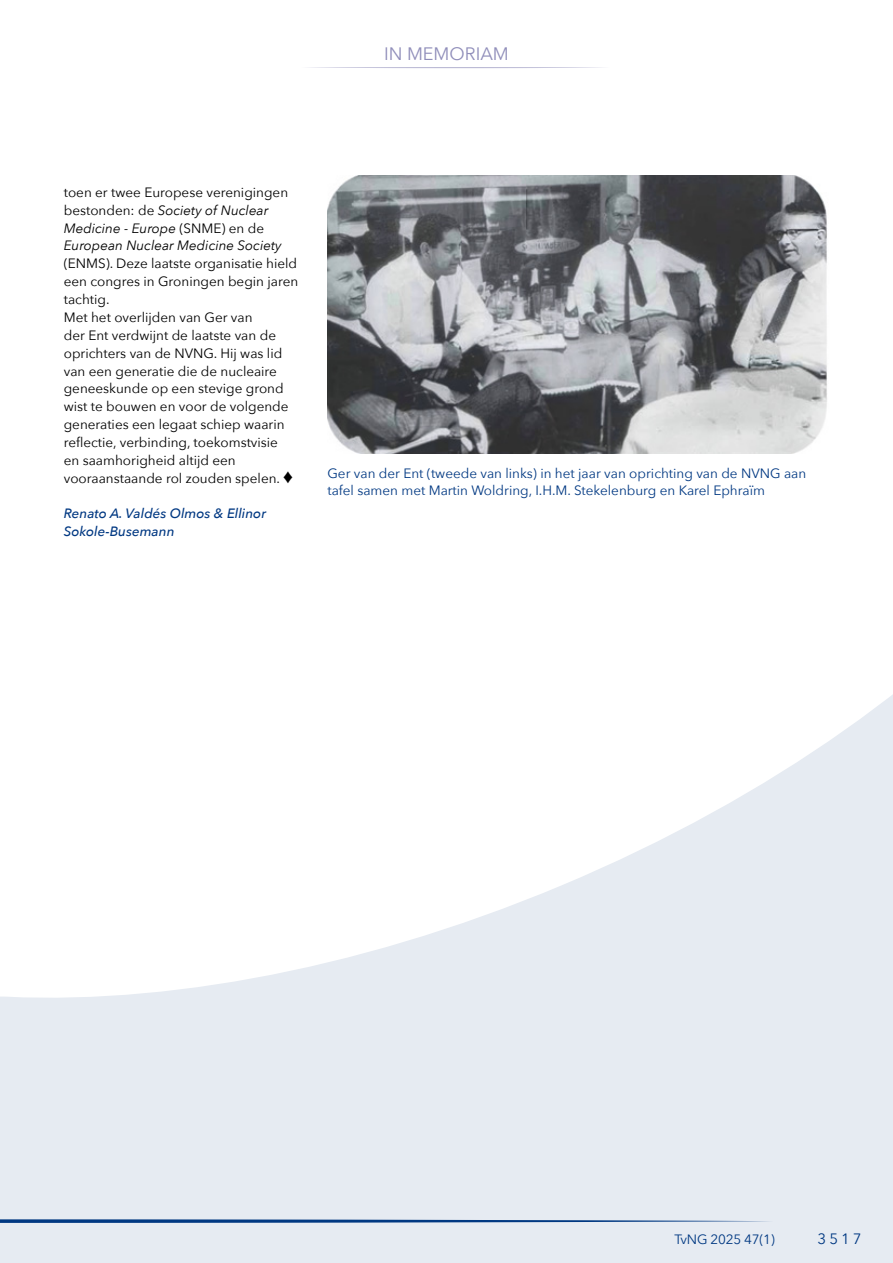
<style>
.page{position:relative;width:893px;height:1263px;background:#fff}
.page>*{position:absolute;margin:0;border:0;box-sizing:border-box;transform-origin:0 0}
.t1{font:18px "Avenir Next";color:#908eba}
.t2{font:15px "Avenir Next";color:#003882}
.t3{font:13.5px/17.9px "Avenir Next";color:#000}
.t4{font:13.5px/16.5px "Avenir Next";color:#003882}
.t5{font:italic 13.5px/17.9px "Avenir Next";color:#000}
.t6{font:italic 500 13.5px/17.9px "Avenir Next";color:#003882}
.s1{font-style:normal}
</style>
<div class="page">
<div style="left:0;top:544px;width:893px;height:719px;background:#e6ebf2"></div>
<svg style="left:456px;top:68px;width:437px;height:857px;fill:#fff"></svg>
<div style="left:0;top:68px;width:456px;height:930px;background:#fff"></div>
<svg style="left:0;top:1219px;width:769px;height:4px"></svg>
<svg style="left:310px;top:67px;width:292px;height:1px"></svg>
<img style="left:327px;top:175px;width:502px;height:278px">
<h1 class="t1" style="left:384px;top:38px;width:126px">IN MEMORIAM</h1>
<p class="t5" style="left:64px;top:183px;width:226px"><span class="s1">toen er twee Europese verenigingen bestonden: de</span> Society of Nuclear Medicine - Europe <span class="s1">(SNME) en de </span>European Nuclear Medicine Society</p>
<p class="t3" style="left:64px;top:254px;width:236px">(ENMS). Deze laatste organisatie hield een congres in Groningen begin jaren tachtig.<br>Met het overlijden van Ger van<br>der Ent verdwijnt de laatste van de oprichters van de NVNG. Hij was lid van een generatie die de nucleaire geneeskunde op een stevige grond wist te bouwen en voor de volgende generaties een legaat schiep waarin reflectie, verbinding, toekomstvisie<br>en saamhorigheid altijd een vooraanstaande rol zouden spelen. ♦</p>
<p class="t6" style="left:64px;top:504px;width:204px">Renato A. Valdés Olmos &amp; Ellinor<br>Sokole-Busemann</p>
<p class="t4" style="left:327px;top:465px;width:480px">Ger van der Ent (tweede van links) in het jaar van oprichting van de NVNG aan tafel samen met Martin Woldring, I.H.M. Stekelenburg en Karel Ephraïm</p>
<p class="t4" style="left:674px;top:1231px;width:102px">TvNG 2025 47(1)</p>
<p class="t2" style="left:818px;top:1226px;width:45px">3517</p>
</div>
